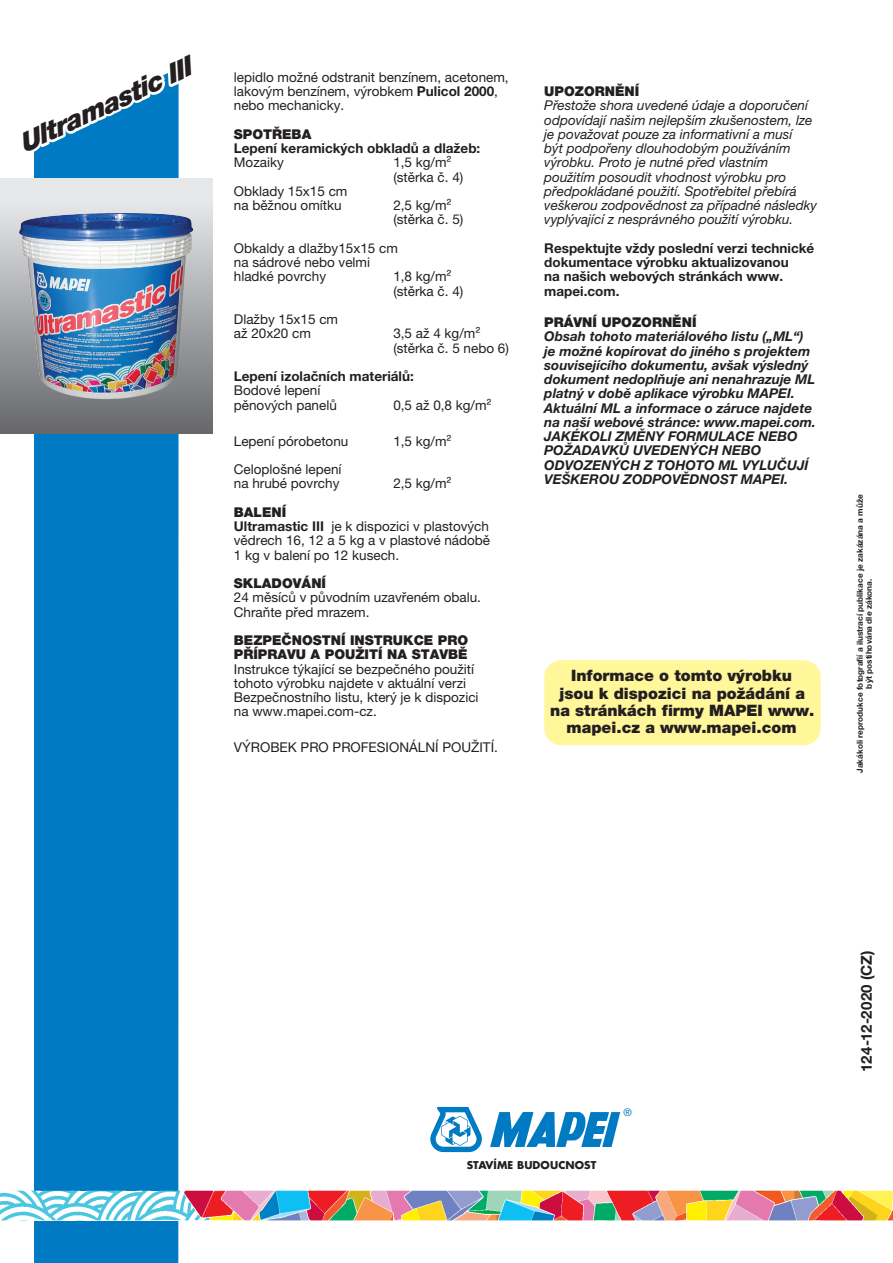
<style>
.page{position:relative;width:893px;height:1263px;background:#fff}
.page>*{position:absolute;margin:0;border:0;box-sizing:border-box;transform-origin:0 0}
.t1{font:italic 900 26.55px "Helvetica Neue LTW1 G";color:#fff}
.Testo_Base{font:900 15.75px/17.2px "Helvetica Neue LTW1 G";color:#231f20;text-align:center}
.Normale{font:700 15px "Helvetica Neue LTW1 G";color:#231f20}
.Testo_Base-2{font:13.5px/14.2px "Helvetica Neue LTW1 G";color:#231f20}
.Testo_Base-3{font:italic 700 13.5px/14.2px "Helvetica Neue LTW1 G";color:#231f20}
.Testo_Base-4{font:italic 13.5px/14.2px "Helvetica Neue LTW1 G";color:#231f20}
.Testo_Base-5{font:700 13.5px/14.2px "Helvetica Neue LTW1 G";color:#231f20}
.Titoli{font:900 13.5px/14.2px "Helvetica Neue LTW1 G";color:#231f20}
.t2{font:700 10.5px "Futura";letter-spacing:.01em;color:#231f20}
.Normale-2{font:10.5px "Helvetica Neue LTW1 G";color:#007ac2}
.t3{font:700 8.25px/9px "Helvetica Neue LTW1 G";color:#231f20;text-align:center}
.s1{font-weight:700}
</style>
<div class="page">
<div style="left:34px;top:68px;width:145px;height:1195px;background:#007ac2"></div>
<img style="left:0;top:1191px;width:893px;height:29px">
<img style="left:0;top:179px;width:213px;height:255px">
<img style="left:64px;top:213px;width:53px;height:2px">
<svg style="left:490px;top:1112px;width:130px;height:35px"></svg>
<svg style="left:430px;top:1107px;width:52px;height:45px"></svg>
<div style="left:544px;top:660px;width:277px;height:85px;background:#fff79a;border-radius:17px"></div>
<p class="t1" style="left:14px;top:130px;width:189px;rotate:-25deg">Ultramastic III</p>
<p class="Testo_Base-2" style="left:234px;top:70px;width:276px">lepidlo možné odstranit benzínem, acetonem, lakovým benzínem, výrobkem <span class="s1">Pulicol 2000</span>, nebo mechanicky.</p>
<p class="Titoli" style="left:234px;top:127px;width:79px">SPOTŘEBA</p>
<p class="Testo_Base-5" style="left:234px;top:141px;width:248px">Lepení keramických obkladů a dlažeb:</p>
<p class="Testo_Base-2" style="left:234px;top:155px;width:51px">Mozaiky</p>
<p class="Testo_Base-2" style="left:393px;top:155px;width:72px">1,5 kg/m² (stěrka č. 4)</p>
<p class="Testo_Base-2" style="left:234px;top:184px;width:115px">Obklady 15x15 cm</p>
<p class="Testo_Base-2" style="left:234px;top:198px;width:109px">na běžnou omítku</p>
<p class="Testo_Base-2" style="left:393px;top:198px;width:72px">2,5 kg/m² (stěrka č. 5)</p>
<p class="Testo_Base-2" style="left:234px;top:241px;width:166px">Obkaldy a dlažby15x15 cm</p>
<p class="Testo_Base-2" style="left:234px;top:255px;width:138px">na sádrové nebo velmi</p>
<p class="Testo_Base-2" style="left:234px;top:269px;width:94px">hladké povrchy</p>
<p class="Testo_Base-2" style="left:393px;top:269px;width:60px">1,8 kg/m²</p>
<p class="Testo_Base-2" style="left:393px;top:284px;width:72px">(stěrka č. 4)</p>
<p class="Testo_Base-2" style="left:234px;top:312px;width:106px">Dlažby 15x15 cm až 20x20 cm</p>
<p class="Testo_Base-2" style="left:393px;top:326px;width:117px">3,5 až 4 kg/m² (stěrka č. 5 nebo 6)</p>
<p class="Testo_Base-5" style="left:234px;top:369px;width:181px">Lepení izolačních materiálů:</p>
<p class="Testo_Base-2" style="left:234px;top:383px;width:88px">Bodové lepení</p>
<p class="Testo_Base-2" style="left:234px;top:398px;width:105px">pěnových panelů</p>
<p class="Testo_Base-2" style="left:393px;top:398px;width:100px">0,5 až 0,8 kg/m²</p>
<p class="Testo_Base-2" style="left:234px;top:434px;width:116px">Lepení pórobetonu</p>
<p class="Testo_Base-2" style="left:393px;top:434px;width:60px">1,5 kg/m²</p>
<p class="Testo_Base-2" style="left:234px;top:462px;width:109px">Celoplošné lepení</p>
<p class="Testo_Base-2" style="left:234px;top:476px;width:107px">na hrubé povrchy</p>
<p class="Testo_Base-2" style="left:393px;top:476px;width:60px">2,5 kg/m²</p>
<p class="Titoli" style="left:234px;top:505px;width:54px">BALENÍ</p>
<p class="Testo_Base-2" style="left:234px;top:519px;width:258px"><span class="s1">Ultramastic III</span> je k dispozici v plastových vědrech 16, 12 a 5 kg a v plastové nádobě</p>
<p class="Testo_Base-2" style="left:234px;top:548px;width:167px">1 kg v balení po 12 kusech.</p>
<p class="Titoli" style="left:234px;top:576px;width:94px">SKLADOVÁNÍ</p>
<p class="Testo_Base-2" style="left:234px;top:590px;width:249px">24 měsíců v původním uzavřeném obalu.<br>Chraňte před mrazem.</p>
<p class="Titoli" style="left:234px;top:633px;width:236px">BEZPEČNOSTNÍ INSTRUKCE PRO<br>PŘÍPRAVU A POUŽITÍ NA STAVBĚ</p>
<p class="Testo_Base-2" style="left:234px;top:662px;width:246px">Instrukce týkající se bezpečného použití tohoto výrobku najdete v aktuální verzi Bezpečnostního listu, který je k dispozici na www.mapei.com-cz.</p>
<p class="Testo_Base-2" style="left:234px;top:740px;width:266px">VÝROBEK PRO PROFESIONÁLNÍ POUŽITÍ.</p>
<p class="Titoli" style="left:544px;top:84px;width:96px">UPOZORNĚNÍ</p>
<p class="Testo_Base-4" style="left:544px;top:98px;width:274px">Přestože shora uvedené údaje a doporučení odpovídají našim nejlepším zkušenostem, lze je považovat pouze za informativní a musí<br>být podpořeny dlouhodobým používáním výrobku. Proto je nutné před vlastním použitím posoudit vhodnost výrobku pro předpokládané použití. Spotřebitel přebírá veškerou zodpovědnost za případné následky vyplývající z nesprávného použití výrobku.</p>
<p class="Testo_Base-5" style="left:544px;top:241px;width:272px">Respektujte vždy poslední verzi technické dokumentace výrobku aktualizovanou</p>
<p class="Testo_Base-5" style="left:544px;top:269px;width:241px">na našich webových stránkách www. mapei.com.</p>
<p class="Titoli" style="left:544px;top:315px;width:154px">PRÁVNÍ UPOZORNĚNÍ</p>
<p class="Testo_Base-3" style="left:544px;top:329px;width:272px">Obsah tohoto materiálového listu („ML“) je možné kopírovat do jiného s projektem souvisejícího dokumentu, avšak výsledný dokument nedoplňuje ani nenahrazuje ML platný v době aplikace výrobku MAPEI.</p>
<p class="Testo_Base-3" style="left:544px;top:401px;width:273px">Aktuální ML a informace o záruce najdete na naší webové stránce: www.mapei.com.</p>
<p class="Testo_Base-3" style="left:544px;top:429px;width:266px">JAKÉKOLI ZMĚNY FORMULACE NEBO<br>POŽADAVKŮ UVEDENÝCH NEBO<br>ODVOZENÝCH Z TOHOTO ML VYLUČUJÍ<br>VEŠKEROU ZODPOVĚDNOST MAPEI.</p>
<p class="Testo_Base" style="left:550px;top:667px;width:266px">Informace o tomto výrobku<br>jsou k dispozici na požádání a na stránkách firmy MAPEI www. mapei.cz a www.mapei.com</p>
<p class="t3" style="left:855px;top:773px;width:280px;rotate:-90deg">Jakákoli reprodukce fotografií a ilustrací publikace je zakázána a může být postihována dle zákona.</p>
<p class="t2" style="left:467px;top:1158px;width:131px">STAVÍME BUDOUCNOST</p>
<p class="Normale-2" style="left:624px;top:1106px;width:10px">®</p>
<p class="Normale" style="left:857px;top:1071px;width:123px;rotate:-90deg">124-12-2020 (CZ)</p>
</div>
